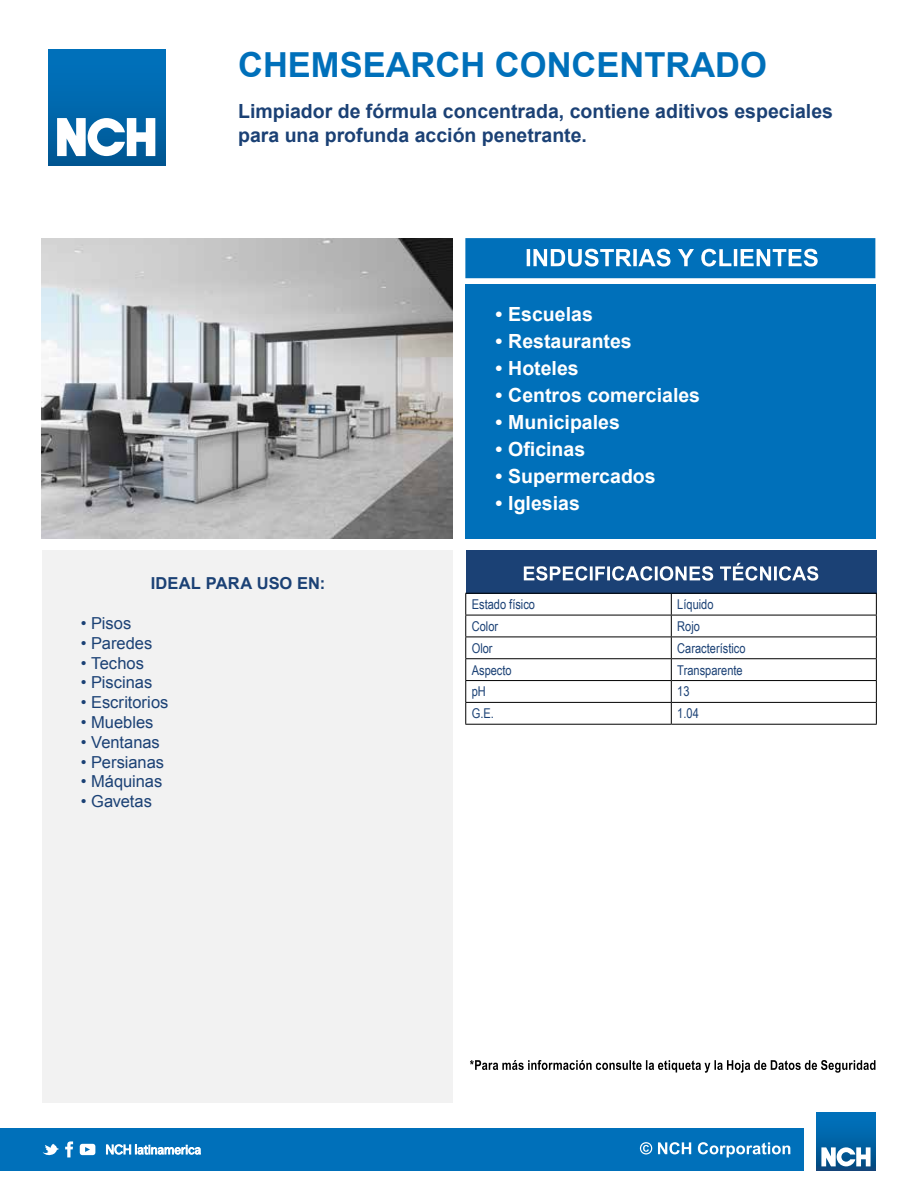
<style>
.page{position:relative;width:918px;height:1188px;background:#fff}
.page>*{position:absolute;margin:0;border:0;box-sizing:border-box;transform-origin:0 0}
.t1{font:700 34.5px "Arial";color:#0070ba}
.t2{font:700 19.5px "Arial";color:#fff}
.t3{font:700 19.5px/23.4px "Arial";color:#1b4175}
.t4{font:16.5px "Arial";letter-spacing:-.005em;color:#1b4175}
.t5{font:700 16.5px "Arial";letter-spacing:.005em;color:#1b4175}
.t6{font:13.5px "Arial Narrow";color:#1b4175}
</style>
<div class="page">
<div style="left:0;top:1128px;width:803px;height:43px;background:#0070ba"></div>
<div style="left:43px;top:550px;width:410px;height:553px;background:#f2f2f2"></div>
<img style="left:42px;top:238px;width:410px;height:301px">
<div style="left:465px;top:284px;width:410px;height:255px;background:#0070ba"></div>
<svg style="left:465px;top:238px;width:410px;height:40px"></svg>
<svg style="left:106px;top:1144px;width:95px;height:11px"></svg>
<svg style="left:43px;top:1144px;width:16px;height:12px"></svg>
<svg style="left:65px;top:1141px;width:8px;height:16px"></svg>
<svg style="left:80px;top:1144px;width:15px;height:11px"></svg>
<svg style="left:816px;top:1112px;width:60px;height:59px"></svg>
<div style="left:817px;top:1112px;width:58px;height:59px;background:linear-gradient(to bottom,#0075c2,#084d82)"></div>
<svg style="left:821px;top:1147px;width:50px;height:19px"></svg>
<div style="left:48px;top:49px;width:117px;height:116px;background:linear-gradient(to bottom,#0074c0,#005895)"></div>
<svg style="left:57px;top:118px;width:98px;height:38px"></svg>
<div style="left:466px;top:550px;width:410px;height:43px;background:#1b4175"></div>
<hr style="left:465px;top:593px;width:206px;height:1px;background:#000">
<hr style="left:671px;top:593px;width:206px;height:1px;background:#000">
<hr style="left:465px;top:615px;width:206px;height:1px;background:#000">
<hr style="left:671px;top:615px;width:206px;height:1px;background:#000">
<hr style="left:465px;top:637px;width:206px;height:1px;background:#000">
<hr style="left:671px;top:637px;width:206px;height:1px;background:#000">
<hr style="left:465px;top:658px;width:206px;height:1px;background:#000">
<hr style="left:671px;top:658px;width:206px;height:1px;background:#000">
<hr style="left:465px;top:680px;width:206px;height:1px;background:#000">
<hr style="left:671px;top:680px;width:206px;height:1px;background:#000">
<hr style="left:465px;top:702px;width:206px;height:1px;background:#000">
<svg style="left:465px;top:594px;width:1px;height:130px"></svg>
<hr style="left:671px;top:702px;width:206px;height:1px;background:#000">
<svg style="left:671px;top:594px;width:1px;height:130px"></svg>
<svg style="left:876px;top:594px;width:1px;height:130px"></svg>
<hr style="left:465px;top:724px;width:206px;height:1px;background:#000">
<hr style="left:671px;top:724px;width:206px;height:1px;background:#000">
<svg style="left:524px;top:563px;width:294px;height:18px"></svg>
<svg style="left:470px;top:1060px;width:405px;height:13px"></svg>
<svg style="left:640px;top:1142px;width:12px;height:13px"></svg>
<svg style="left:658px;top:1142px;width:33px;height:12px"></svg>
<svg style="left:698px;top:1142px;width:92px;height:15px"></svg>
<h1 class="t1" style="left:238px;top:42px;width:530px">CHEMSEARCH CONCENTRADO</h1>
<p class="t3" style="left:238px;top:100px;width:596px">Limpiador de fórmula concentrada, contiene aditivos especiales para una profunda acción penetrante.</p>
<p class="t5" style="left:151px;top:573px;width:176px">IDEAL PARA USO EN:</p>
<p class="t4" style="left:81px;top:612px;width:52px">• Pisos</p>
<p class="t4" style="left:81px;top:632px;width:73px">• Paredes</p>
<p class="t4" style="left:81px;top:652px;width:65px">• Techos</p>
<p class="t4" style="left:81px;top:672px;width:73px">• Piscinas</p>
<p class="t4" style="left:81px;top:692px;width:89px">• Escritorios</p>
<p class="t4" style="left:81px;top:711px;width:74px">• Muebles</p>
<p class="t4" style="left:81px;top:731px;width:81px">• Ventanas</p>
<p class="t4" style="left:81px;top:751px;width:85px">• Persianas</p>
<p class="t4" style="left:81px;top:771px;width:83px">• Máquinas</p>
<p class="t4" style="left:81px;top:791px;width:73px">• Gavetas</p>
<p class="t2" style="left:496px;top:301px;width:99px">• Escuelas</p>
<p class="t2" style="left:496px;top:328px;width:138px">• Restaurantes</p>
<p class="t2" style="left:496px;top:355px;width:85px">• Hoteles</p>
<p class="t2" style="left:496px;top:382px;width:206px">• Centros comerciales</p>
<p class="t2" style="left:496px;top:409px;width:126px">• Municipales</p>
<p class="t2" style="left:496px;top:436px;width:91px">• Oficinas</p>
<p class="t2" style="left:496px;top:463px;width:162px">• Supermercados</p>
<p class="t2" style="left:496px;top:490px;width:86px">• Iglesias</p>
<p class="t6" style="left:472px;top:594px;width:65px">Estado físico</p>
<p class="t6" style="left:677px;top:594px;width:38px">Líquido</p>
<p class="t6" style="left:472px;top:616px;width:28px">Color</p>
<p class="t6" style="left:677px;top:616px;width:24px">Rojo</p>
<p class="t6" style="left:472px;top:638px;width:22px">Olor</p>
<p class="t6" style="left:677px;top:638px;width:70px">Característico</p>
<p class="t6" style="left:472px;top:660px;width:42px">Aspecto</p>
<p class="t6" style="left:677px;top:660px;width:67px">Transparente</p>
<p class="t6" style="left:472px;top:682px;width:16px">pH</p>
<p class="t6" style="left:677px;top:682px;width:14px">13</p>
<p class="t6" style="left:472px;top:704px;width:24px">G.E.</p>
<p class="t6" style="left:677px;top:704px;width:23px">1.04</p>
</div>
